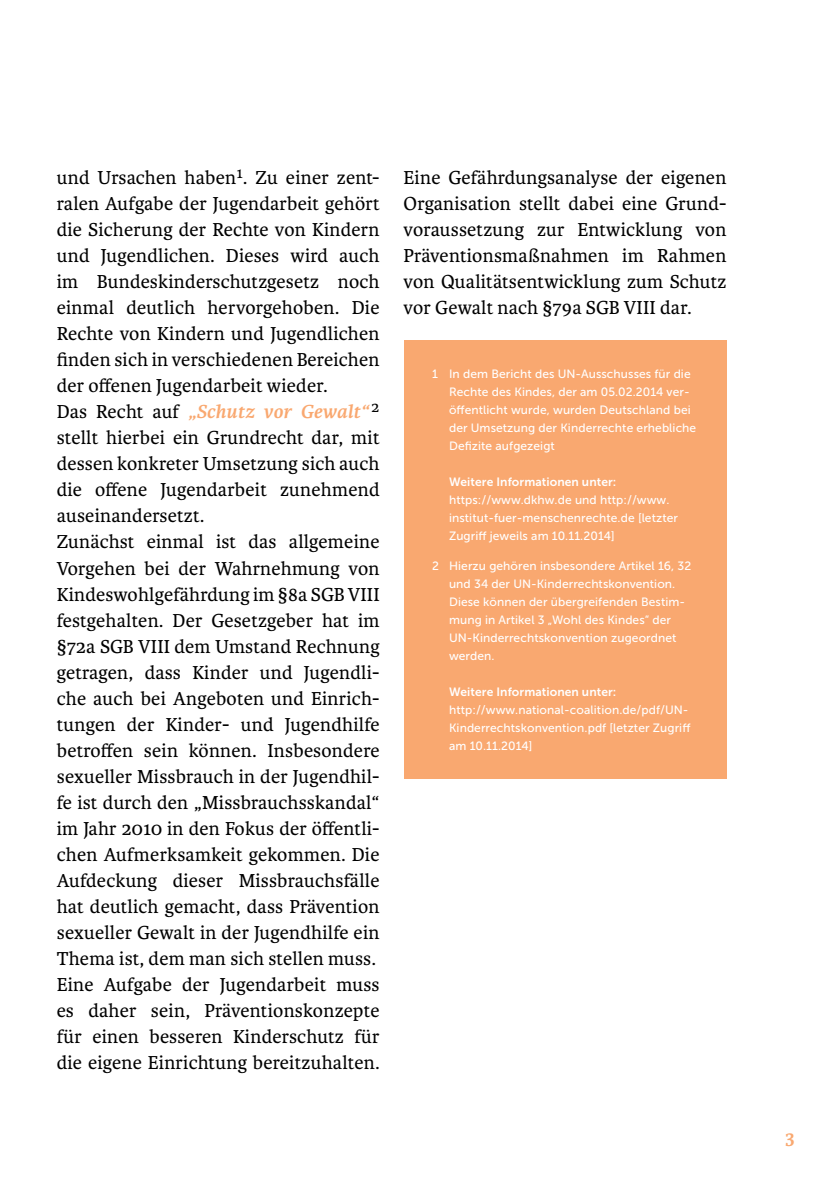
<style>
.page{position:relative;width:840px;height:1191px;background:#fff}
.page>*{position:absolute;margin:0;border:0;box-sizing:border-box;transform-origin:0 0}
.t1{font:20px/26px "Karmina";letter-spacing:.01em;color:#000}
.t2{font:700 20px "Karmina";color:#f9a870}
.t3{font:12px/18px "Museo Sans 500";letter-spacing:.005em;color:#fff}
.t4{font:12px "Museo Sans 700";letter-spacing:.005em;color:#fff}
.s1{font-weight:700;font-style:italic;color:#f9a870}
</style>
<div class="page">
<div style="left:403px;top:340px;width:323px;height:438px;background:#f9a870"></div>
<p class="t1" style="left:57px;top:165px;width:324px">und Ursachen haben<sup>1</sup>. Zu einer zent&shy;ralen Aufgabe der Jugendarbeit gehört die Sicherung der Rechte von Kindern und Jugendlichen. Dieses wird auch im Bundeskinderschutzgesetz noch einmal deutlich hervorgehoben. Die Rechte von Kindern und Jugendlichen finden sich in verschiedenen Bereichen der offenen Jugendarbeit wieder.<br>Das Recht auf <span class="s1">„Schutz vor Gewalt“</span> <sup>2 </sup>stellt hierbei ein Grundrecht dar, mit dessen konkreter Umsetzung sich auch die offene Jugendarbeit zunehmend auseinandersetzt.<br>Zunächst einmal ist das allgemeine Vorgehen bei der Wahrnehmung von Kindeswohlgefährdung im §8a SGB VIII festgehalten. Der Gesetzgeber hat im §72a SGB VIII dem Umstand Rechnung getragen, dass Kinder und Jugendli&shy;che auch bei Angeboten und Einrich&shy;tungen der Kinder- und Jugendhilfe betroffen sein können. Insbesondere sexueller Missbrauch in der Jugendhil&shy;fe ist durch den „Missbrauchsskandal“ im Jahr 2010 in den Fokus der öffentli&shy;chen Aufmerksamkeit gekommen. Die Aufdeckung dieser Missbrauchsfälle hat deutlich gemacht, dass Prävention sexueller Gewalt in der Jugendhilfe ein Thema ist, dem man sich stellen muss.<br>Eine Aufgabe der Jugendarbeit muss es daher sein, Präventionskonzepte für einen besseren Kinderschutz für die eigene Einrichtung bereitzuhalten.</p>
<p class="t1" style="left:403px;top:165px;width:324px;text-align:justify">Eine Gefährdungsanalyse der eigenen Organisation stellt dabei eine Grund&shy;voraussetzung zur Entwicklung von Präventionsmaßnahmen im Rahmen von Qualitätsentwicklung zum Schutz vor Gewalt nach §79a SGB VIII dar.</p>
<p class="t3" style="left:449px;top:364px;width:249px;text-indent:-17px">1 In dem Bericht des UN-Ausschusses für die Rechte des Kindes, der am 05.02.2014 ver&shy;öffentlicht wurde, wurden Deutschland bei der Umsetzung der Kinderrechte erhebliche Defizite aufgezeigt</p>
<p class="t4" style="left:449px;top:475px;width:169px">Weitere Informationen unter:</p>
<p class="t3" style="left:449px;top:490px;width:230px">https://www.dkhw.de und http://www. institut-fuer-menschenrechte.de [letzter<br>Zugriff jeweils am 10.11.2014]</p>
<p class="t3" style="left:449px;top:556px;width:243px;text-indent:-17px">2 Hierzu gehören insbesondere Artikel 16, 32 und 34 der UN-Kinderrechtskonvention.<br>Diese können der übergreifenden Bestim&shy;mung in Artikel 3 „Wohl des Kindes“ der UN-Kinderrechtskonvention zugeordnet werden.</p>
<p class="t4" style="left:449px;top:685px;width:169px">Weitere Informationen unter:</p>
<p class="t3" style="left:449px;top:700px;width:243px">http://www.national-coalition.de/pdf/UN-<br>Kinderrechtskonvention.pdf [letzter Zugriff am 10.11.2014]</p>
<p class="t2" style="left:785px;top:1127px;width:11px">3</p>
</div>
